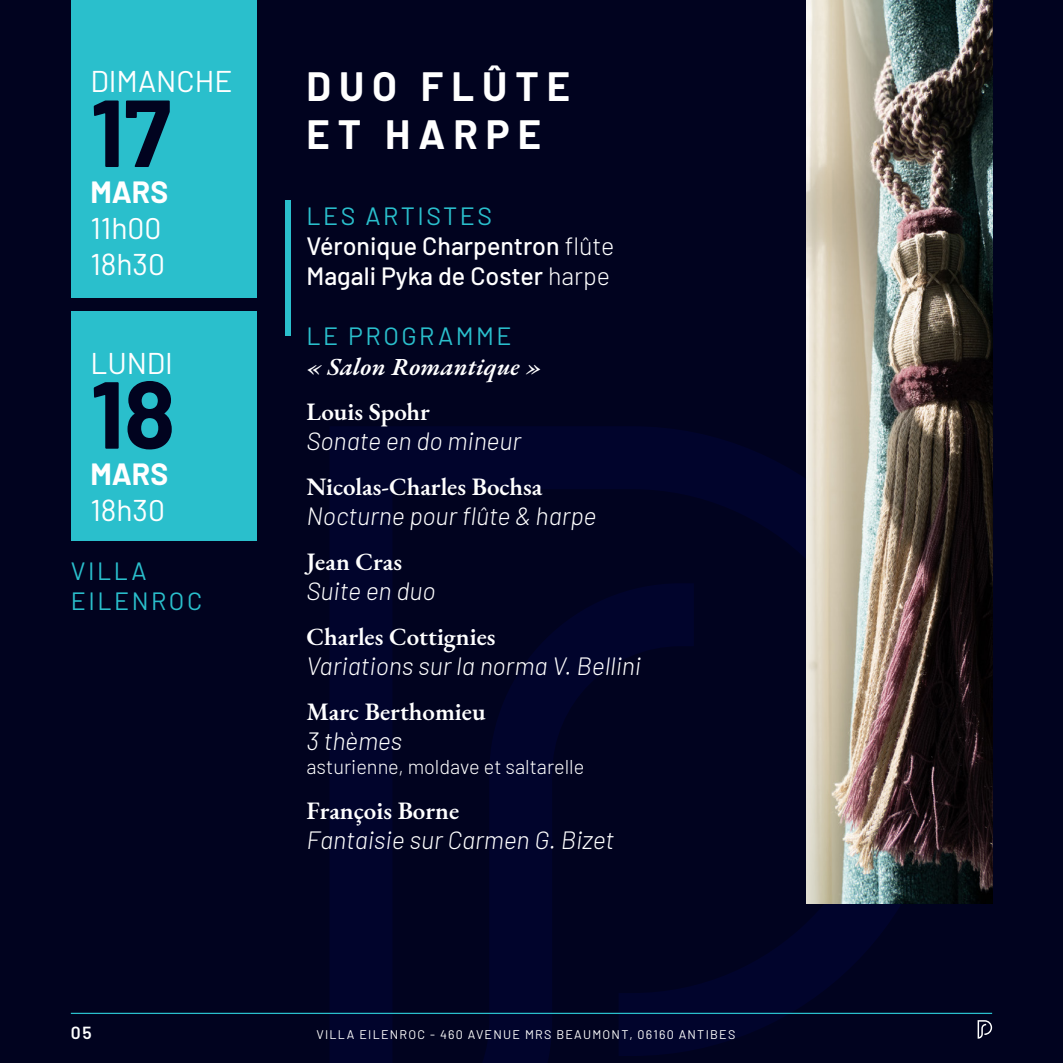
<style>
.page{position:relative;width:1063px;height:1063px;background:#01031f}
.page>*{position:absolute;margin:0;border:0;box-sizing:border-box;transform-origin:0 0}
.t1{font:700 95px "Barlow";color:#01031f}
.t2{font:700 40px/48px "Barlow";letter-spacing:.2em;color:#fff}
.t3{font:30px/36px "Barlow";color:#fff}
.t4{font:700 30px "Barlow";color:#fff}
.t5{font:italic 300 25px "Barlow";color:#fff}
.t6{font:600 25px "EB Garamond";color:#fff}
.t7{font:500 25px/30px "Barlow";color:#fff}
.t8{font:25px/30px "Barlow";letter-spacing:.1em;color:#2abfcc}
.t9{font:italic 600 25px "EB Garamond";color:#fff}
.t10{font:300 20px "Barlow";color:#fff}
.t11{font:600 17.5px "Barlow";color:#fff}
.t12{font:12.5px "Barlow";letter-spacing:.1em;color:#fff}
.s1{font-weight:400;color:#2abfcc}
.s2{font-weight:300}
</style>
<div class="page">
<svg style="left:330px;top:427px;width:617px;height:636px"></svg>
<div style="left:71px;top:0;width:186px;height:298px;background:#2abfcc"></div>
<div style="left:71px;top:311px;width:186px;height:230px;background:#2abfcc"></div>
<hr style="left:71px;top:1013px;width:921px;height:1px;background:#2abfcc">
<svg style="left:978px;top:1020px;width:14px;height:19px"></svg>
<img style="left:806px;top:0;width:186px;height:904px">
<div style="left:285px;top:200px;width:5px;height:136px;background:#2abfcc"></div>
<p class="t3" style="left:90px;top:61px;width:144px">DIMANCHE</p>
<h1 class="t1" style="left:90px;top:63px;width:82px">17</h1>
<p class="t4" style="left:90px;top:170px;width:79px">MARS</p>
<p class="t3" style="left:90px;top:208px;width:76px">11h00<br>18h30</p>
<p class="t3" style="left:90px;top:343px;width:84px">LUNDI</p>
<h1 class="t1" style="left:90px;top:344px;width:87px">18</h1>
<p class="t4" style="left:90px;top:452px;width:79px">MARS</p>
<p class="t3" style="left:90px;top:490px;width:76px">18h30</p>
<p class="t8" style="left:71px;top:554px;width:133px">VILLA<br>EILENROC</p>
<h2 class="t2" style="left:306px;top:60px;width:265px">DUO FLÛTE<br>ET HARPE</h2>
<p class="t7" style="left:306px;top:199px;width:309px"><span class="s1">LES ARTISTES<br></span>Véronique Charpentron <span class="s2">flûte<br></span>Magali Pyka de Coster <span class="s2">harpe</span></p>
<p class="t8" style="left:306px;top:319px;width:207px">LE PROGRAMME</p>
<p class="t9" style="left:306px;top:350px;width:237px">« Salon Romantique »</p>
<p class="t6" style="left:306px;top:395px;width:125px">Louis Spohr</p>
<p class="t5" style="left:306px;top:423px;width:216px">Sonate en do mineur</p>
<p class="t6" style="left:306px;top:470px;width:238px">Nicolas-Charles Bochsa</p>
<p class="t5" style="left:306px;top:498px;width:291px">Nocturne pour flûte &amp; harpe</p>
<p class="t6" style="left:306px;top:545px;width:97px">Jean Cras</p>
<p class="t5" style="left:306px;top:573px;width:131px">Suite en duo</p>
<p class="t6" style="left:306px;top:620px;width:191px">Charles Cottignies</p>
<p class="t5" style="left:306px;top:648px;width:336px">Variations sur la norma V. Bellini</p>
<p class="t6" style="left:306px;top:695px;width:181px">Marc Berthomieu</p>
<p class="t5" style="left:306px;top:723px;width:97px">3 thèmes</p>
<p class="t10" style="left:306px;top:753px;width:279px">asturienne, moldave et saltarelle</p>
<p class="t6" style="left:306px;top:794px;width:154px">François Borne</p>
<p class="t5" style="left:306px;top:822px;width:309px">Fantaisie sur Carmen G. Bizet</p>
<p class="t11" style="left:71px;top:1020px;width:22px">05</p>
<p class="t12" style="left:317px;top:1025px;width:420px">VILLA EILENROC - 460 AVENUE MRS BEAUMONT, 06160 ANTIBES</p>
</div>
